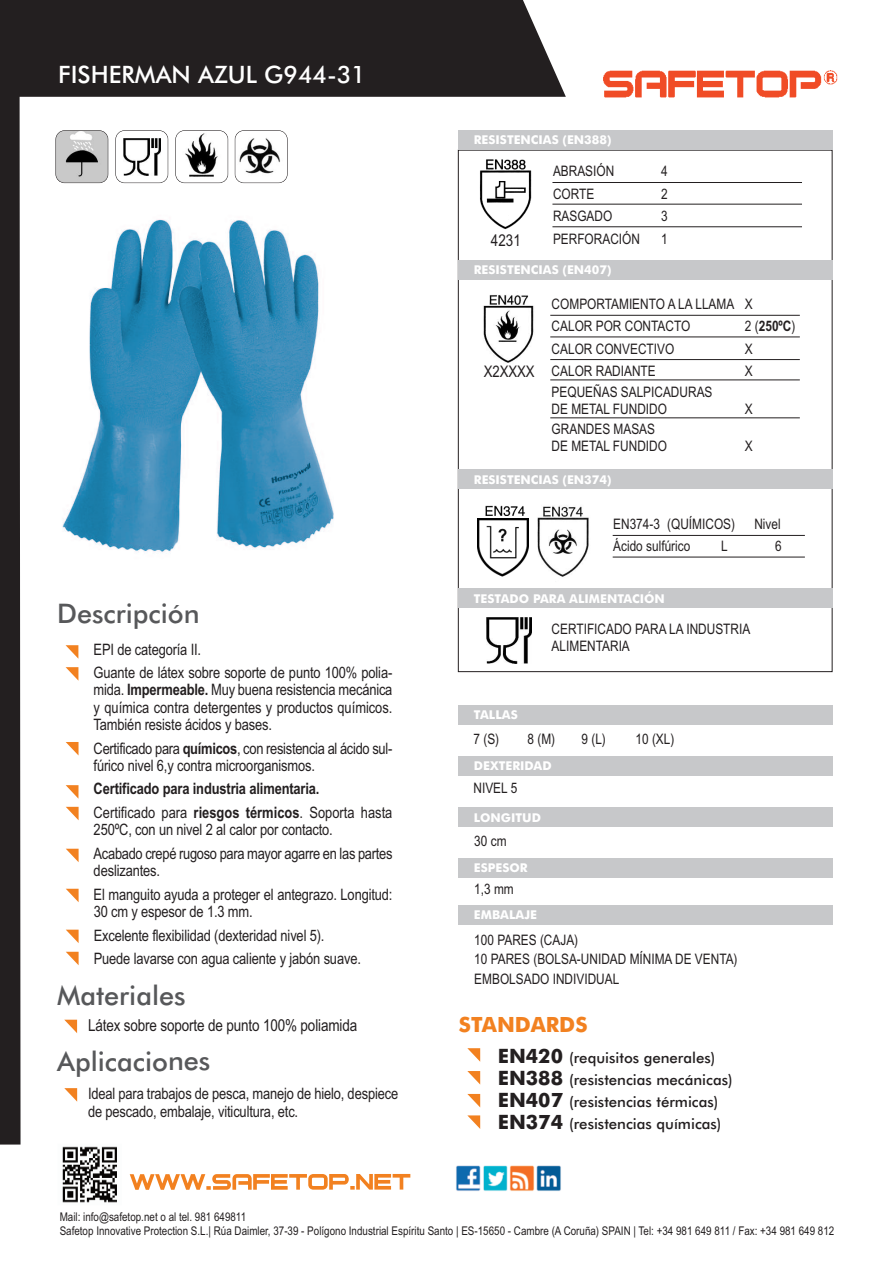
<style>
.page{position:relative;width:893px;height:1263px;background:#fff}
.page>*{position:absolute;margin:0;border:0;box-sizing:border-box;transform-origin:0 0}
.t1{font:500 27px "Futura BT";color:#57585a}
.t2{font:500 24px "Futura BT";color:#fff}
.t3{font:700 21px "Futura BT";color:#f28120}
.t4{font:16.5px "Arial Narrow";letter-spacing:-.01em;color:#231f20}
.t5{font:16.35px "Arial Narrow";color:#231f20}
.t6{font:15.9px "Arial Narrow";color:#231f20}
.t7{font:15.75px/23.7px "Arial Narrow";letter-spacing:-.01em;color:#231f20}
.t8{font:700 15.75px/23.7px "Arial Narrow";letter-spacing:-.01em;color:#231f20}
.t9{font:500 15px/21.9px "Futura BT";color:#231f20}
.t10{font:14.4px/16.5px "Arial Narrow";color:#231f20}
.t11{font:700 14.4px "Arial Narrow";color:#231f20}
.t12{font:700 12.15px "Futura BT";color:#fff}
.t13{font:12px/14.1px "Arial Narrow";color:#231f20}
.s1{font-weight:700}
.s2{font-weight:400}
.s3{font-weight:700;font-size:19.8px}
</style>
<div class="page">
<img style="left:62px;top:219px;width:272px;height:333px">
<div style="left:21px;top:0;width:545px;height:97px;background:#231f20"></div>
<svg style="left:130px;top:1174px;width:280px;height:16px"></svg>
<img style="left:62px;top:1146px;width:55px;height:57px">
<img style="left:603px;top:70px;width:235px;height:28px">
<img style="left:456px;top:1165px;width:105px;height:26px">
<svg style="left:467px;top:1048px;width:13px;height:14px"></svg>
<svg style="left:467px;top:1071px;width:13px;height:13px"></svg>
<svg style="left:467px;top:1094px;width:13px;height:13px"></svg>
<svg style="left:467px;top:1115px;width:13px;height:14px"></svg>
<svg style="left:66px;top:645px;width:12px;height:14px"></svg>
<svg style="left:64px;top:1020px;width:13px;height:13px"></svg>
<svg style="left:66px;top:667px;width:12px;height:13px"></svg>
<svg style="left:66px;top:785px;width:13px;height:14px"></svg>
<svg style="left:66px;top:742px;width:13px;height:13px"></svg>
<svg style="left:66px;top:807px;width:13px;height:13px"></svg>
<svg style="left:66px;top:849px;width:13px;height:13px"></svg>
<svg style="left:66px;top:889px;width:13px;height:13px"></svg>
<svg style="left:66px;top:930px;width:13px;height:13px"></svg>
<svg style="left:66px;top:952px;width:13px;height:13px"></svg>
<div style="left:458px;top:130px;width:374px;height:20px;background:#c7c8ca"></div>
<div style="left:458px;top:260px;width:374px;height:20px;background:#c7c8ca"></div>
<div style="left:458px;top:469px;width:374px;height:20px;background:#c7c8ca"></div>
<div style="left:458px;top:589px;width:374px;height:19px;background:#c7c8ca"></div>
<div style="left:458px;top:705px;width:374px;height:20px;background:#c7c8ca"></div>
<div style="left:458px;top:807px;width:375px;height:20px;background:#c7c8ca"></div>
<div style="left:458px;top:858px;width:375px;height:20px;background:#c7c8ca"></div>
<div style="left:458px;top:905px;width:375px;height:19px;background:#c7c8ca"></div>
<svg style="left:64px;top:1088px;width:13px;height:14px"></svg>
<div style="left:0;top:0;width:21px;height:1144px;background:#231f20"></div>
<img style="left:480px;top:159px;width:52px;height:70px">
<hr style="left:552px;top:182px;width:250px;height:1px;background:#231f20">
<hr style="left:552px;top:204px;width:250px;height:1px;background:#231f20">
<hr style="left:552px;top:226px;width:250px;height:1px;background:#231f20">
<hr style="left:613px;top:535px;width:192px;height:1px;background:#231f20">
<hr style="left:613px;top:557px;width:192px;height:1px;background:#231f20">
<hr style="left:550px;top:315px;width:250px;height:1px;background:#231f20">
<hr style="left:550px;top:337px;width:250px;height:1px;background:#231f20">
<hr style="left:550px;top:359px;width:250px;height:1px;background:#231f20">
<hr style="left:550px;top:379px;width:250px;height:1px;background:#231f20">
<hr style="left:550px;top:417px;width:250px;height:1px;background:#231f20">
<div style="left:458px;top:756px;width:374px;height:19px;background:#c7c8ca"></div>
<img style="left:483px;top:295px;width:51px;height:68px">
<img style="left:478px;top:519px;width:50px;height:58px">
<img style="left:485px;top:505px;width:40px;height:10px">
<img style="left:537px;top:506px;width:52px;height:71px">
<img style="left:486px;top:617px;width:46px;height:46px">
<img style="left:56px;top:131px;width:52px;height:52px;border-radius:9px">
<div style="left:56px;top:130px;width:52px;height:53px;border:1px solid #231f20;border-radius:9px"></div>
<img style="left:123px;top:138px;width:37px;height:38px">
<div style="left:115px;top:130px;width:53px;height:53px;border:1px solid #231f20;border-radius:9px"></div>
<img style="left:176px;top:131px;width:52px;height:52px;border-radius:9px">
<div style="left:175px;top:130px;width:53px;height:53px;border:1px solid #231f20;border-radius:9px"></div>
<img style="left:235px;top:131px;width:52px;height:52px;border-radius:9px">
<div style="left:235px;top:130px;width:53px;height:53px;border:1px solid #231f20;border-radius:9px"></div>
<h2 class="t2" style="left:58px;top:61px;width:309px">FISHERMAN AZUL G944-31</h2>
<h1 class="t1" style="left:57px;top:598px;width:144px">Descripción</h1>
<p class="t7" style="left:94px;top:637px;width:300px">EPI de categoría II.<br>Guante de látex sobre soporte de punto 100% polia-</p>
<p class="t7" style="left:94px;top:681px;width:300px;line-height:17.2px;text-align:justify">mida. <span class="s1">Impermeable.</span> Muy buena resistencia mecánica y química contra detergentes y productos químicos.<br>También resiste ácidos y bases.</p>
<p class="t7" style="left:94px;top:739px;width:300px;line-height:17.2px">Certificado para <span class="s1">químicos</span>, con resistencia al ácido sul&shy;fúrico nivel 6,y contra microorganismos.</p>
<p class="t8" style="left:94px;top:777px;width:300px">Certificado para industria alimentaria.<br><span class="s2">Certificado para</span> riesgos térmicos<span class="s2">. Soporta hasta</span></p>
<p class="t7" style="left:94px;top:818px;width:300px">250ºC, con un nivel 2 al calor por contacto.<br>Acabado crepé rugoso para mayor agarre en las partes</p>
<p class="t7" style="left:94px;top:859px;width:300px">deslizantes.<br>El manguito ayuda a proteger el antegrazo. Longitud:</p>
<p class="t7" style="left:94px;top:900px;width:269px">30 cm y espesor de 1.3 mm.<br>Excelente flexibilidad (dexteridad nivel 5).<br>Puede lavarse con agua caliente y jabón suave.</p>
<h1 class="t1" style="left:57px;top:980px;width:130px">Materiales</h1>
<p class="t4" style="left:88px;top:1016px;width:271px">Látex sobre soporte de punto 100% poliamida</p>
<h1 class="t1" style="left:57px;top:1045px;width:155px">Aplicaciones</h1>
<p class="t7" style="left:88px;top:1085px;width:312px;line-height:18px">Ideal para trabajos de pesca, manejo de hielo, despiece de pescado, embalaje, viticultura, etc.</p>
<p class="t12" style="left:474px;top:133px;width:139px">RESISTENCIAS (EN388)</p>
<p class="t5" style="left:491px;top:231px;width:31px">4231</p>
<p class="t10" style="left:553px;top:163px;width:63px">ABRASIÓN</p>
<p class="t10" style="left:661px;top:163px;width:8px">4</p>
<p class="t10" style="left:553px;top:185px;width:43px">CORTE</p>
<p class="t10" style="left:661px;top:185px;width:8px">2</p>
<p class="t10" style="left:553px;top:208px;width:61px">RASGADO</p>
<p class="t10" style="left:661px;top:208px;width:8px">3</p>
<p class="t10" style="left:553px;top:230px;width:89px">PERFORACIÓN</p>
<p class="t10" style="left:661px;top:230px;width:8px">1</p>
<p class="t12" style="left:474px;top:263px;width:139px">RESISTENCIAS (EN407)</p>
<p class="t6" style="left:484px;top:362px;width:52px">X2XXXX</p>
<p class="t10" style="left:552px;top:293px;width:203px;line-height:22.5px">COMPORTAMIENTO A LA LLAMA X<br>CALOR POR CONTACTO</p>
<p class="t11" style="left:745px;top:318px;width:52px"><span class="s2">2 (</span>250ºC<span class="s2">)</span></p>
<p class="t10" style="left:552px;top:341px;width:124px">CALOR CONVECTIVO</p>
<p class="t10" style="left:745px;top:341px;width:9px">X</p>
<p class="t10" style="left:552px;top:363px;width:106px">CALOR RADIANTE</p>
<p class="t10" style="left:745px;top:363px;width:9px">X</p>
<p class="t10" style="left:552px;top:384px;width:162px">PEQUEÑAS SALPICADURAS<br>DE METAL FUNDIDO</p>
<p class="t10" style="left:745px;top:400px;width:9px">X</p>
<p class="t10" style="left:552px;top:421px;width:117px">GRANDES MASAS<br>DE METAL FUNDIDO</p>
<p class="t10" style="left:745px;top:438px;width:9px">X</p>
<p class="t12" style="left:474px;top:472px;width:139px">RESISTENCIAS (EN374)</p>
<p class="t10" style="left:613px;top:513px;width:123px;line-height:22.5px">EN374-3 (QUÍMICOS)<br>Ácido sulfúrico</p>
<p class="t10" style="left:754px;top:516px;width:28px">Nivel</p>
<p class="t10" style="left:721px;top:538px;width:8px">L</p>
<p class="t10" style="left:775px;top:538px;width:8px">6</p>
<p class="t12" style="left:474px;top:591px;width:192px">TESTADO PARA ALIMENTACIÓN</p>
<p class="t12" style="left:474px;top:708px;width:45px">TALLAS</p>
<p class="t10" style="left:552px;top:621px;width:200px">CERTIFICADO PARA LA INDUSTRIA<br>ALIMENTARIA</p>
<p class="t10" style="left:473px;top:731px;width:27px">7 (S)</p>
<p class="t10" style="left:527px;top:731px;width:29px">8 (M)</p>
<p class="t10" style="left:581px;top:731px;width:26px">9 (L)</p>
<p class="t10" style="left:635px;top:731px;width:40px">10 (XL)</p>
<p class="t12" style="left:474px;top:759px;width:79px">DEXTERIDAD</p>
<p class="t10" style="left:473px;top:780px;width:45px">NIVEL 5</p>
<p class="t12" style="left:474px;top:810px;width:69px">LONGITUD</p>
<p class="t10" style="left:474px;top:833px;width:34px">30 cm</p>
<p class="t10" style="left:474px;top:881px;width:41px">1,3 mm</p>
<p class="t10" style="left:474px;top:930px;width:265px;line-height:19.5px">100 PARES (CAJA)<br>10 PARES (BOLSA-UNIDAD MÍNIMA DE VENTA)<br>EMBOLSADO INDIVIDUAL</p>
<p class="t12" style="left:474px;top:861px;width:55px">ESPESOR</p>
<p class="t12" style="left:474px;top:908px;width:65px">EMBALAJE</p>
<h3 class="t3" style="left:459px;top:1012px;width:130px">STANDARDS</h3>
<p class="t9" style="left:498px;top:1047px;width:236px"><span class="s3">EN420</span> (requisitos generales)<br><span class="s3">EN388</span> (resistencias mecánicas)<br><span class="s3">EN407</span> (resistencias térmicas)<br><span class="s3">EN374</span> (resistencias químicas)</p>
<p class="t13" style="left:60px;top:1209px;width:776px">Mail: info@safetop.net o al tel. 981 649811<br>Safetop Innovative Protection S.L.| Rúa Daimler, 37-39 - Polígono Industrial Espíritu Santo | ES-15650 - Cambre (A Coruña) SPAIN | Tel: +34 981 649 811 / Fax: +34 981 649 812</p>
</div>
